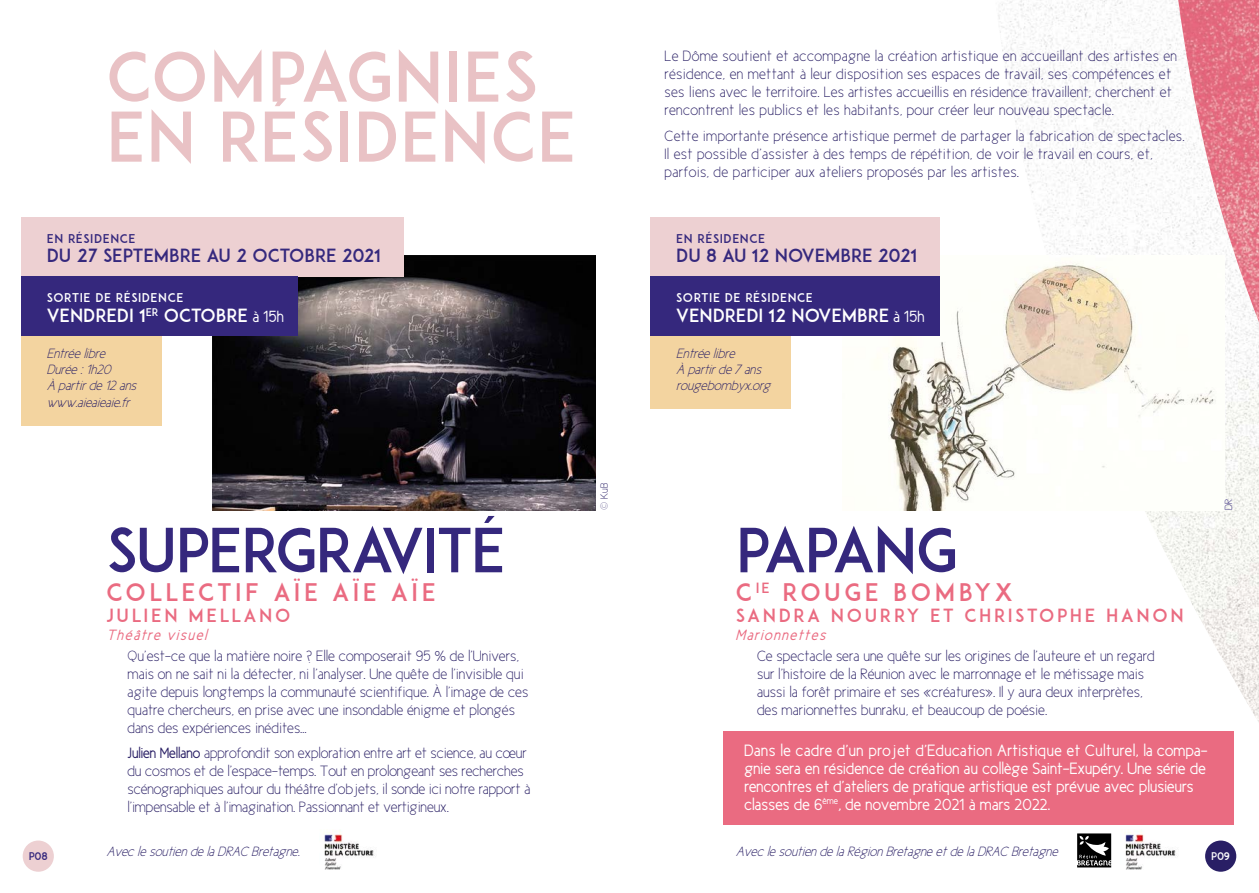
<style>
.page{position:relative;width:1259px;height:893px;background:#fff}
.page>*{position:absolute;margin:0;border:0;box-sizing:border-box;transform-origin:0 0}
.t1{font:67.5px/60px "ADAM.CGPRO";letter-spacing:.01em;color:#e9c2c5}
.t2{font:60px "ADAM.CGPRO";letter-spacing:-.025em;color:#35287d}
.t3{font:24px "ADAM.CGPRO";letter-spacing:.15em;color:#ea6b81}
.t4{font:18px "ADAM.CGPRO";color:#35287d}
.t5{font:18px "ADAM.CGPRO";color:#fff}
.t6{font:18px "ADAM.CGPRO";letter-spacing:.15em;color:#ea6b81}
.t7{font:16.5px/18px "New Cicle Gordita";color:#fff}
.t8{font:15px/18px "New Cicle Fina";color:#291f65}
.t9{font:15px/18px "New Cicle Fina";letter-spacing:.02em;color:#291f65}
.t10{font:italic 15px "New Cicle Gordita";letter-spacing:.1em;color:#ea6b81}
.t11{font:italic 13.5px/16.2px "New Cicle Fina";color:#291f65}
.t12{font:12px "ADAM.CGPRO";letter-spacing:.05em;color:#fff}
.t13{font:12px "ADAM.CGPRO";letter-spacing:.05em;color:#35287d}
.t14{font:10.5px "New Cicle Fina";color:#291f65}
.t15{font:10.5px "ADAM.CGPRO";color:#35287d}
.t16{font:10.5px "ADAM.CGPRO";color:#fff}
.t17{font:10.5px "New Cicle Fina";color:#35287d}
.s1{font-family:"New Cicle Gordita";font-size:16.5px}
.s2{font-family:"Montserrat";font-weight:100}
.s3{font-family:"New Cicle Gordita"}
</style>
<div class="page">
<img style="left:998px;top:0;width:261px;height:722px">
<img style="left:1178px;top:0;width:81px;height:322px">
<img style="left:213px;top:255px;width:382px;height:255px">
<div style="left:21px;top:217px;width:383px;height:59px;background:#edd0d2"></div>
<div style="left:21px;top:276px;width:277px;height:60px;background:#35287d"></div>
<div style="left:21px;top:336px;width:141px;height:89px;background:#f3d4a0"></div>
<img style="left:324px;top:832px;width:51px;height:38px">
<img style="left:877px;top:255px;width:348px;height:255px">
<div style="left:651px;top:217px;width:289px;height:59px;background:#edd0d2"></div>
<div style="left:651px;top:276px;width:289px;height:60px;background:#35287d"></div>
<div style="left:651px;top:336px;width:140px;height:72px;background:#f3d4a0"></div>
<div style="left:723px;top:731px;width:510px;height:94px;background:#ea6b81"></div>
<svg style="left:1077px;top:833px;width:34px;height:34px"></svg>
<img style="left:1125px;top:832px;width:51px;height:38px">
<div style="left:23px;top:840px;width:31px;height:32px;background:#edd0d2;border-radius:50%"></div>
<div style="left:1205px;top:840px;width:31px;height:32px;background:#291f65;border-radius:50%"></div>
<h1 class="t1" style="left:106px;top:46px;width:471px">COMPAGNIES<br>EN RÉSIDENCE</h1>
<p class="t13" style="left:47px;top:231px;width:90px">EN RÉSIDENCE</p>
<p class="t4" style="left:47px;top:245px;width:336px">DU 27 SEPTEMBRE AU 2 OCTOBRE 2021</p>
<p class="t12" style="left:47px;top:291px;width:138px">SORTIE DE RÉSIDENCE</p>
<p class="t5" style="left:47px;top:305px;width:239px">VENDREDI 1<sup>ER</sup> OCTOBRE <span class="s1">à 15h</span></p>
<p class="t11" style="left:47px;top:345px;width:91px">Entrée libre<br>Durée : 1h20<br>À partir de 12 ans www.aieaieaie.fr</p>
<p class="t14" style="left:598px;top:510px;width:29px;rotate:-90deg"><span class="s2">©</span> KuB</p>
<p class="t9" style="left:664px;top:47px;width:514px">Le Dôme soutient et accompagne la création artistique en accueillant des artistes en résidence, en mettant à leur disposition ses espaces de travail, ses compétences et ses liens avec le territoire. Les artistes accueillis en résidence travaillent, cherchent et rencontrent les publics et les habitants, pour créer leur nouveau spectacle.</p>
<p class="t9" style="left:664px;top:127px;width:521px">Cette importante présence artistique permet de partager la fabrication de spectacles.<br>Il est possible d’assister à des temps de répétition, de voir le travail en cours, et, parfois, de participer aux ateliers proposés par les artistes.</p>
<p class="t13" style="left:676px;top:231px;width:90px">EN RÉSIDENCE</p>
<p class="t4" style="left:676px;top:245px;width:242px">DU 8 AU 12 NOVEMBRE 2021</p>
<p class="t12" style="left:676px;top:291px;width:138px">SORTIE DE RÉSIDENCE</p>
<p class="t5" style="left:676px;top:305px;width:250px">VENDREDI 12 NOVEMBRE <span class="s1">à 15h</span></p>
<p class="t11" style="left:676px;top:345px;width:96px">Entrée libre<br>À partir de 7 ans rougebombyx.org</p>
<p class="t17" style="left:1223px;top:510px;width:13px;rotate:-90deg">DR</p>
<h2 class="t2" style="left:106px;top:514px;width:401px">SUPERGRAVITÉ</h2>
<h3 class="t3" style="left:106px;top:577px;width:331px">COLLECTIF AÏE AÏE AÏE</h3>
<p class="t6" style="left:106px;top:604px;width:186px">JULIEN M ELLANO</p>
<p class="t10" style="left:106px;top:627px;width:102px">Théâtre visuel</p>
<p class="t8" style="left:128px;top:647px;width:402px">Qu’est-ce que la matière noire ? Elle composerait 95 % de l’Univers, mais on ne sait ni la détecter, ni l’analyser. Une quête de l’invisible qui agite depuis longtemps la communauté scientifique. À l’image de ces quatre chercheurs, en prise avec une insondable énigme et plongés dans des expériences inédites…</p>
<p class="t8" style="left:128px;top:744px;width:404px"><span class="s3">Julien Mellano</span> approfondit son exploration entre art et science, au cœur du cosmos et de l’espace-temps. Tout en prolongeant ses recherches scénographiques autour du théâtre d’objets, il sonde ici notre rapport à l’impensable et à l’imagination. Passionnant et vertigineux.</p>
<p class="t11" style="left:106px;top:843px;width:195px">Avec le soutien de la DRAC Bretagne.</p>
<h2 class="t2" style="left:736px;top:514px;width:218px">PAPANG</h2>
<h3 class="t3" style="left:736px;top:577px;width:279px">C <sup>IE</sup> ROUGE B OMBYX</h3>
<p class="t6" style="left:736px;top:604px;width:449px">SANDRA N OURRY ET CHRISTOPHE HANON</p>
<p class="t10" style="left:736px;top:627px;width:91px">Marionnettes</p>
<p class="t8" style="left:757px;top:647px;width:399px">Ce spectacle sera une quête sur les origines de l’auteure et un regard sur l’histoire de la Réunion avec le marronnage et le métissage mais aussi la forêt primaire et ses «créatures». Il y aura deux interprètes, des marionnettes bunraku, et beaucoup de poésie.</p>
<p class="t7" style="left:744px;top:741px;width:465px">Dans le cadre d’un projet d’Education Artistique et Culturel, la compa&shy;gnie sera en résidence de création au collège Saint-Exupéry. Une série de rencontres et d’ateliers de pratique artistique est prévue avec plusieurs classes de 6<sup>ème</sup>, de novembre 2021 à mars 2022.</p>
<p class="t11" style="left:736px;top:843px;width:323px">Avec le soutien de la Région Bretagne et de la DRAC Bretagne</p>
<p class="t15" style="left:29px;top:849px;width:21px">P08</p>
<p class="t16" style="left:1211px;top:849px;width:21px">P09</p>
</div>
